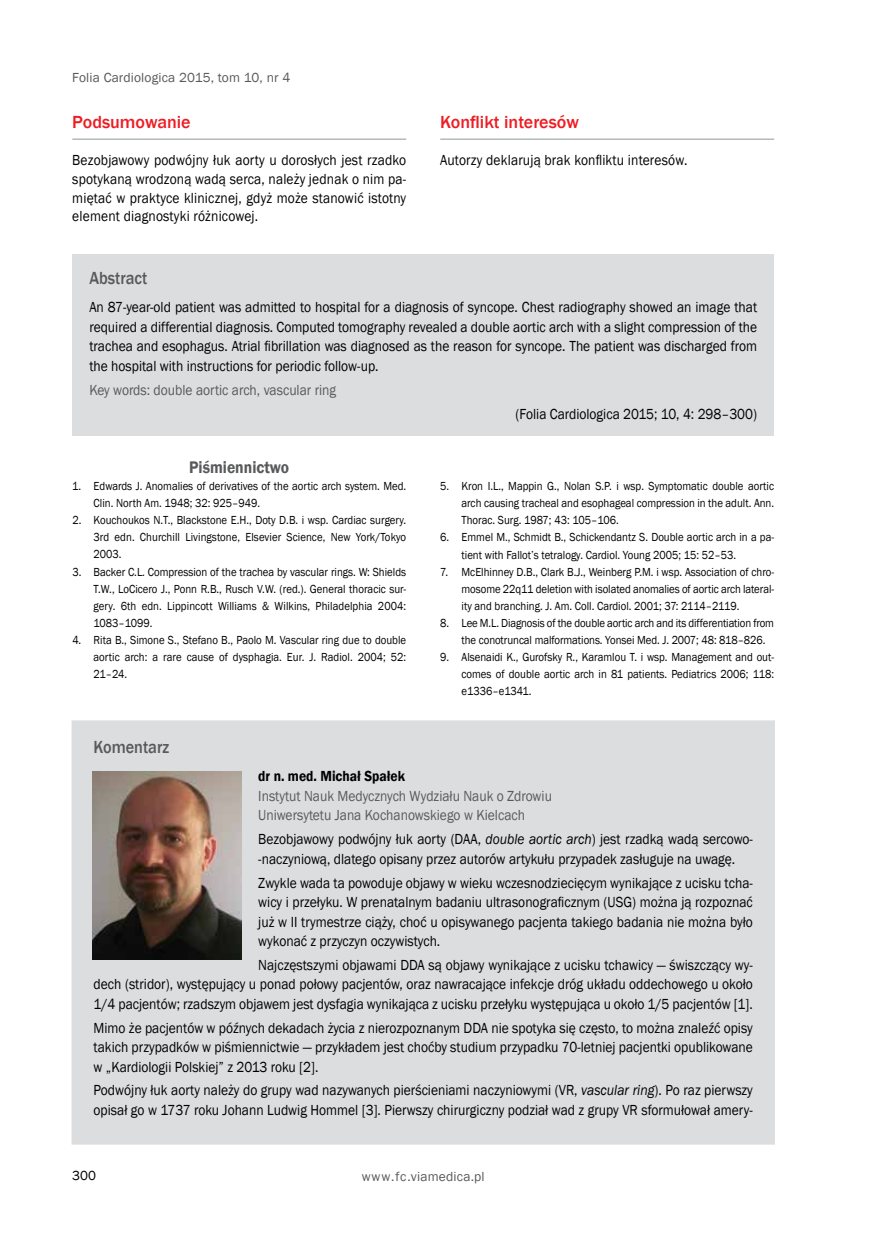
<style>
.page{position:relative;width:872px;height:1234px;background:#fff}
.page>*{position:absolute;margin:0;border:0;box-sizing:border-box;transform-origin:0 0}
.t1{font:500 18px "Franklin Gothic";color:#ed1d24}
.t2{font:500 18px "Franklin Gothic";color:#58595b;scale:.9 1}
.t3{font:600 17.25px "Franklin Gothic";color:#58595b;scale:.9 1}
.t4{font:15px/19.5px "Franklin Gothic";color:#000;text-align:justify;scale:.9 1}
.t5{font:15px/19.5px "Franklin Gothic";color:#58595b;scale:.9 1}
.t6{font:600 15px "Franklin Gothic";color:#000;scale:.9 1}
.t7{font:13.5px "Franklin Gothic";letter-spacing:.01em;color:#58595b}
.t8{font:13.5px "Franklin Gothic";color:#000}
.t9{font:12px/17.1px "Franklin Gothic";color:#000;text-align:justify;scale:.9 1}
.s1{font-style:italic}
</style>
<div class="page">
<div style="left:72px;top:720px;width:703px;height:424px;background:#dcddde;border:2px solid #dcddde"></div>
<hr style="left:72px;top:139px;width:334px;height:1px;background:#939598">
<hr style="left:440px;top:139px;width:334px;height:1px;background:#939598">
<div style="left:72px;top:254px;width:702px;height:182px;background:#dcddde"></div>
<img style="left:92px;top:771px;width:149px;height:188px">
<p class="t7" style="left:72px;top:69px;width:219px">Folia Cardiologica 2015, tom 10, nr 4</p>
<p class="t1" style="left:72px;top:110px;width:120px">Podsumowanie</p>
<p class="t4" style="left:72px;top:151px;width:372px;line-height:18.8px">Bezobjawowy podwójny łuk aorty u dorosłych jest rzadko spotykaną wrodzoną wadą serca, należy jednak o nim pa&shy;miętać w praktyce klinicznej, gdyż może stanowić istotny element diagnostyki różnicowej.</p>
<p class="t1" style="left:440px;top:110px;width:140px">Konflikt interesów</p>
<p class="t4" style="left:440px;top:150px;width:276px">Autorzy deklarują brak konfliktu interesów.</p>
<p class="t2" style="left:89px;top:267px;width:66px">Abstract</p>
<p class="t4" style="left:89px;top:297px;width:743px">An 87-year-old patient was admitted to hospital for a diagnosis of syncope. Chest radiography showed an image that required a differential diagnosis. Computed tomography revealed a double aortic arch with a slight compression of the trachea and esophagus. Atrial fibrillation was diagnosed as the reason for syncope. The patient was discharged from the hospital with instructions for periodic follow-up.</p>
<p class="t5" style="left:89px;top:381px;width:276px">Key words: double aortic arch, vascular ring</p>
<p class="t4" style="left:515px;top:404px;width:270px">(Folia Cardiologica 2015; 10, 4: 298–300)</p>
<p class="t3" style="left:189px;top:456px;width:113px">Piśmiennictwo</p>
<p class="t9" style="left:94px;top:477px;width:349px;text-indent:-21px">1. Edwards J. Anomalies of derivatives of the aortic arch system. Med.<br>Clin. North Am. 1948; 32: 925–949.</p>
<p class="t9" style="left:94px;top:512px;width:349px;text-indent:-21px">2. Kouchoukos N.T., Blackstone E.H., Doty D.B. i wsp. Cardiac surgery.<br>3rd edn. Churchill Livingstone, Elsevier Science, New York/Tokyo 2003.</p>
<p class="t9" style="left:94px;top:563px;width:349px;text-indent:-21px">3. Backer C.L. Compression of the trachea by vascular rings. W: Shields T.W., LoCicero J., Ponn R.B., Rusch V.W. (red.). General thoracic sur&shy;gery. 6th edn. Lippincott Williams &amp; Wilkins, Philadelphia 2004:<br>1083–1099.</p>
<p class="t9" style="left:94px;top:631px;width:349px;text-indent:-21px">4. Rita B., Simone S., Stefano B., Paolo M. Vascular ring due to double aortic arch: a rare cause of dysphagia. Eur. J. Radiol. 2004; 52:<br>21–24.</p>
<p class="t2" style="left:94px;top:736px;width:86px">Komentarz</p>
<p class="t9" style="left:461px;top:477px;width:349px;text-indent:-21px">5. Kron I.L., Mappin G., Nolan S.P. i wsp. Symptomatic double aortic arch causing tracheal and esophageal compression in the adult. Ann.<br>Thorac. Surg. 1987; 43: 105–106.</p>
<p class="t9" style="left:461px;top:529px;width:349px;text-indent:-21px">6. Emmel M., Schmidt B., Schickendantz S. Double aortic arch in a pa&shy;tient with Fallot’s tetralogy. Cardiol. Young 2005; 15: 52–53.</p>
<p class="t9" style="left:461px;top:563px;width:349px;text-indent:-21px">7. McElhinney D.B., Clark B.J., Weinberg P.M. i wsp. Association of chro&shy;mosome 22q11 deletion with isolated anomalies of aortic arch lateral&shy;ity and branching. J. Am. Coll. Cardiol. 2001; 37: 2114–2119.</p>
<p class="t9" style="left:461px;top:614px;width:349px;text-indent:-21px">8. Lee M.L. Diagnosis of the double aortic arch and its differentiation from the conotruncal malformations. Yonsei Med. J. 2007; 48: 818–826.</p>
<p class="t9" style="left:461px;top:648px;width:349px;text-indent:-21px">9. Alsenaidi K., Gurofsky R., Karamlou T. i wsp. Management and out&shy;comes of double aortic arch in 81 patients. Pediatrics 2006; 118: e1336–e1341.</p>
<p class="t6" style="left:258px;top:767px;width:165px">dr n. med. Michał Spałek</p>
<p class="t5" style="left:258px;top:786px;width:328px">Instytut Nauk Medycznych Wydziału Nauk o Zdrowiu<br>Uniwersytetu Jana Kochanowskiego w Kielcach</p>
<p class="t4" style="left:258px;top:829px;width:551px">Bezobjawowy podwójny łuk aorty (DAA, <span class="s1">double aortic arch</span>) jest rzadką wadą sercowo--naczyniową, dlatego opisany przez autorów artykułu przypadek zasługuje na uwagę.</p>
<p class="t4" style="left:258px;top:872px;width:551px">Zwykle wada ta powoduje objawy w wieku wczesnodziecięcym wynikające z ucisku tcha&shy;wicy i przełyku. W prenatalnym badaniu ultrasonograficznym (USG) można ją rozpoznać już w II trymestrze ciąży, choć u opisywanego pacjenta takiego badania nie można było wykonać z przyczyn oczywistych.</p>
<p class="t4" style="left:94px;top:955px;width:734px;text-indent:165px">Najczęstszymi objawami DDA są objawy wynikające z ucisku tchawicy — świszczący wy&shy;dech (stridor), występujący u ponad połowy pacjentów, oraz nawracające infekcje dróg układu oddechowego u około 1/4 pacjentów; rzadszym objawem jest dysfagia wynikająca z ucisku przełyku występująca u około 1/5 pacjentów [1].</p>
<p class="t4" style="left:94px;top:1017px;width:734px">Mimo że pacjentów w późnych dekadach życia z nierozpoznanym DDA nie spotyka się często, to można znaleźć opisy takich przypadków w piśmiennictwie — przykładem jest choćby studium przypadku 70-letniej pacjentki opublikowane w „Kardiologii Polskiej” z 2013 roku [2].</p>
<p class="t4" style="left:94px;top:1080px;width:734px">Podwójny łuk aorty należy do grupy wad nazywanych pierścieniami naczyniowymi (VR, <span class="s1">vascular ring</span>). Po raz pierwszy opisał go w 1737 roku Johann Ludwig Hommel [3]. Pierwszy chirurgiczny podział wad z grupy VR sformułował amery-</p>
<p class="t8" style="left:72px;top:1166px;width:25px">300</p>
<p class="t7" style="left:362px;top:1168px;width:124px">www.fc.viamedica.pl</p>
</div>
